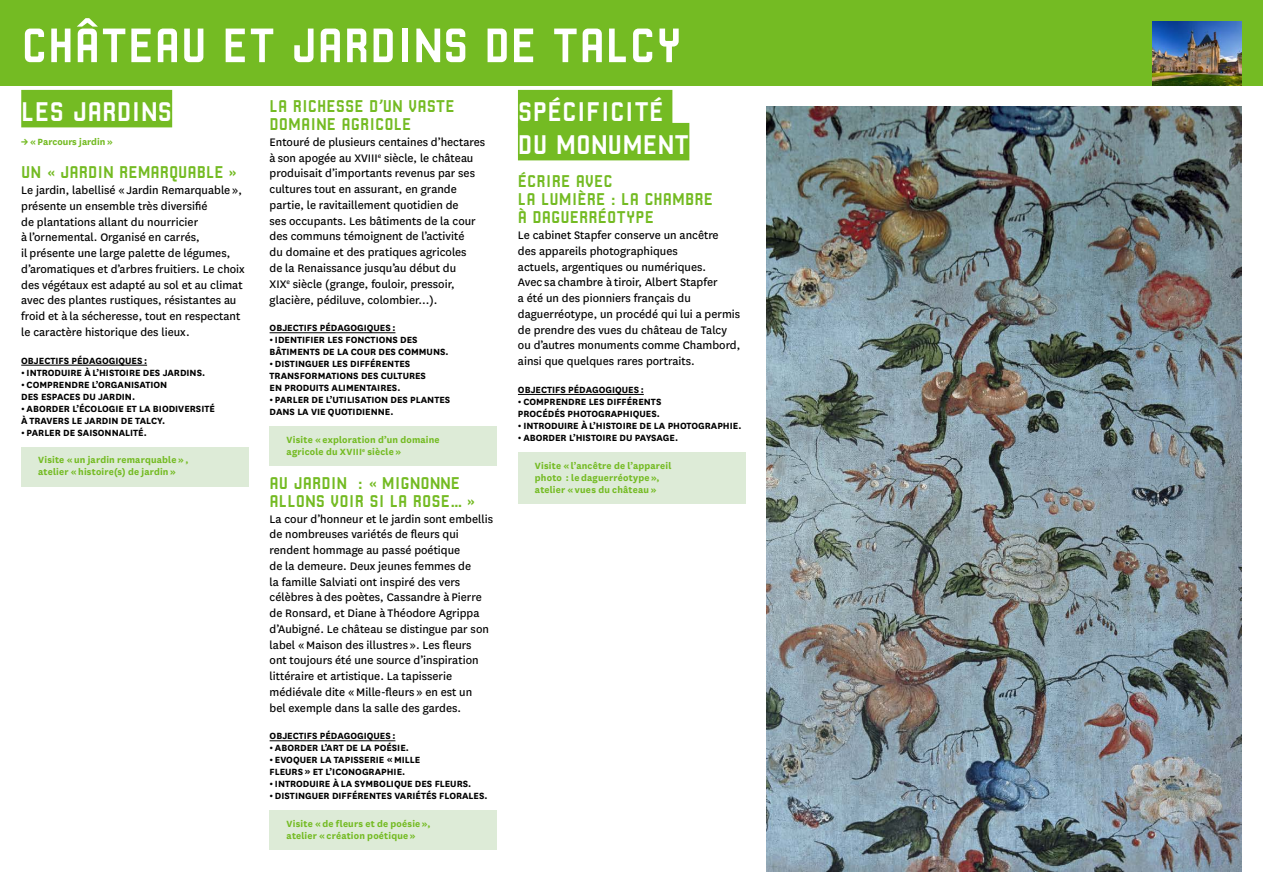
<style>
.page{position:relative;width:1263px;height:893px;background:#fff}
.page>*{position:absolute;margin:0;border:0;box-sizing:border-box;transform-origin:0 0}
.t1{font:51px "Robust CMN";color:#fff}
.t2{font:28.5px/33px "Robust CMN";color:#fff}
.t3{font:18px/18px "Robust CMN";color:#74bb23}
.t4{font:12.75px/15.8px "National";color:#000}
.t5{font:700 10.5px/12px "National";color:#000}
.t6{font:700 10.5px/12px "National";letter-spacing:.015em;color:#74bb23}
</style>
<div class="page">
<div style="left:21px;top:90px;width:151px;height:37px;background:#74bb23"></div>
<hr style="left:21px;top:365px;width:126px;height:1px;background:#000">
<div style="left:21px;top:447px;width:227px;height:39px;background:#ddebd7"></div>
<hr style="left:270px;top:332px;width:125px;height:1px;background:#000">
<div style="left:270px;top:427px;width:227px;height:39px;background:#ddebd7"></div>
<hr style="left:270px;top:740px;width:125px;height:1px;background:#000">
<div style="left:270px;top:811px;width:227px;height:39px;background:#ddebd7"></div>
<div style="left:518px;top:90px;width:154px;height:37px;background:#74bb23"></div>
<div style="left:518px;top:123px;width:171px;height:37px;background:#74bb23"></div>
<hr style="left:518px;top:394px;width:126px;height:1px;background:#000">
<div style="left:518px;top:452px;width:227px;height:52px;background:#ddebd7"></div>
<img style="left:766px;top:106px;width:476px;height:766px">
<div style="left:0;top:0;width:1263px;height:85px;background:#74bb23"></div>
<img style="left:1152px;top:21px;width:90px;height:64px">
<h1 class="t1" style="left:21px;top:17px;width:662px">CHÂTEAU ET JARDINS DE TALCY</h1>
<h2 class="t2" style="left:21px;top:94px;width:152px">LES JARDINS</h2>
<p class="t6" style="left:21px;top:135px;width:93px">→ « Parcours jardin »</p>
<h3 class="t3" style="left:21px;top:163px;width:218px">UN « JARDIN REMARQUABLE »</h3>
<p class="t4" style="left:21px;top:182px;width:225px">Le jardin, labellisé « Jardin Remarquable », présente un ensemble très diversifié<br>de plantations allant du nourricier<br>à l’ornemental. Organisé en carrés,<br>il présente une large palette de légumes, d’aromatiques et d’arbres fruitiers. Le choix des végétaux est adapté au sol et au climat avec des plantes rustiques, résistantes au froid et à la sécheresse, tout en respectant le caractère historique des lieux.</p>
<p class="t5" style="left:21px;top:354px;width:127px">OBJECTIFS PÉDAGOGIQUES :</p>
<p class="t5" style="left:21px;top:366px;width:185px">• INTRODUIRE À L’HISTOIRE DES JARDINS.</p>
<p class="t5" style="left:21px;top:378px;width:148px">• COMPRENDRE L’ORGANISATION<br>DES ESPACES DU JARDIN.</p>
<p class="t5" style="left:21px;top:402px;width:195px">• ABORDER L’ÉCOLOGIE ET LA BIODIVERSITÉ<br>À TRAVERS LE JARDIN DE TALCY.</p>
<p class="t5" style="left:21px;top:426px;width:127px">• PARLER DE SAISONNALITÉ.</p>
<p class="t6" style="left:38px;top:453px;width:152px">Visite « un jardin remarquable » , atelier « histoire(s) de jardin »</p>
<h3 class="t3" style="left:270px;top:97px;width:187px">LA RICHESSE D’UN VASTE<br>DOMAINE AGRICOLE</h3>
<p class="t4" style="left:270px;top:134px;width:217px">Entouré de plusieurs centaines d’hectares à son apogée au XVIII<sup>e</sup> siècle, le château produisait d’importants revenus par ses cultures tout en assurant, en grande partie, le ravitaillement quotidien de<br>ses occupants. Les bâtiments de la cour des communs témoignent de l’activité<br>du domaine et des pratiques agricoles<br>de la Renaissance jusqu’au début du<br>XIX<sup>e</sup> siècle (grange, fouloir, pressoir, glacière, pédiluve, colombier...).</p>
<p class="t5" style="left:270px;top:321px;width:127px">OBJECTIFS PÉDAGOGIQUES :</p>
<p class="t5" style="left:270px;top:333px;width:180px">• IDENTIFIER LES FONCTIONS DES<br>BÂTIMENTS DE LA COUR DES COMMUNS.</p>
<p class="t5" style="left:270px;top:357px;width:158px">• DISTINGUER LES DIFFÉRENTES<br>TRANSFORMATIONS DES CULTURES<br>EN PRODUITS ALIMENTAIRES.</p>
<p class="t5" style="left:270px;top:393px;width:182px">• PARLER DE L’UTILISATION DES PLANTES<br>DANS LA VIE QUOTIDIENNE.</p>
<p class="t6" style="left:287px;top:433px;width:155px">Visite « exploration d’un domaine agricole du XVIII<sup>e</sup> siècle »</p>
<h3 class="t3" style="left:270px;top:474px;width:208px">AU JARDIN : « MIGNONNE<br>ALLONS VOIR SI LA ROSE… »</h3>
<p class="t4" style="left:270px;top:510px;width:225px">La cour d’honneur et le jardin sont embellis de nombreuses variétés de fleurs qui rendent hommage au passé poétique<br>de la demeure. Deux jeunes femmes de<br>la famille Salviati ont inspiré des vers célèbres à des poètes, Cassandre à Pierre de Ronsard, et Diane à Théodore Agrippa d’Aubigné. Le château se distingue par son label « Maison des illustres ». Les fleurs<br>ont toujours été une source d’inspiration littéraire et artistique. La tapisserie médiévale dite « Mille-fleurs » en est un<br>bel exemple dans la salle des gardes.</p>
<p class="t5" style="left:270px;top:729px;width:127px">OBJECTIFS PÉDAGOGIQUES :</p>
<p class="t5" style="left:270px;top:741px;width:141px">• ABORDER L’ART DE LA POÉSIE.</p>
<p class="t5" style="left:270px;top:753px;width:152px">• EVOQUER LA TAPISSERIE « MILLE<br>FLEURS » ET L’ICONOGRAPHIE.</p>
<p class="t5" style="left:270px;top:777px;width:203px">• INTRODUIRE À LA SYMBOLIQUE DES FLEURS.</p>
<p class="t5" style="left:270px;top:789px;width:219px">• DISTINGUER DIFFÉRENTES VARIÉTÉS FLORALES.</p>
<p class="t6" style="left:287px;top:817px;width:145px">Visite « de fleurs et de poésie », atelier « création poétique »</p>
<h2 class="t2" style="left:518px;top:94px;width:173px">SPÉCIFICITÉ<br>DU MONUMENT</h2>
<h3 class="t3" style="left:518px;top:172px;width:197px">ÉCRIRE AVEC<br>LA LUMIÈRE : LA CHAMBRE<br>À DAGUERRÉOTYPE</h3>
<p class="t4" style="left:518px;top:227px;width:224px">Le cabinet Stapfer conserve un ancêtre<br>des appareils photographiques<br>actuels, argentiques ou numériques.<br>Avec sa chambre à tiroir, Albert Stapfer<br>a été un des pionniers français du daguerréotype, un procédé qui lui a permis de prendre des vues du château de Talcy ou d’autres monuments comme Chambord, ainsi que quelques rares portraits.</p>
<p class="t5" style="left:518px;top:383px;width:127px">OBJECTIFS PÉDAGOGIQUES :</p>
<p class="t5" style="left:518px;top:395px;width:145px">• COMPRENDRE LES DIFFÉRENTS<br>PROCÉDÉS PHOTOGRAPHIQUES.</p>
<p class="t5" style="left:518px;top:419px;width:225px">• INTRODUIRE À L’HISTOIRE DE LA PHOTOGRAPHIE.</p>
<p class="t5" style="left:518px;top:431px;width:162px">• ABORDER L’HISTOIRE DU PAYSAGE.</p>
<p class="t6" style="left:535px;top:459px;width:138px">Visite « l’ancêtre de l’appareil photo : le daguerréotype », atelier « vues du château »</p>
</div>
